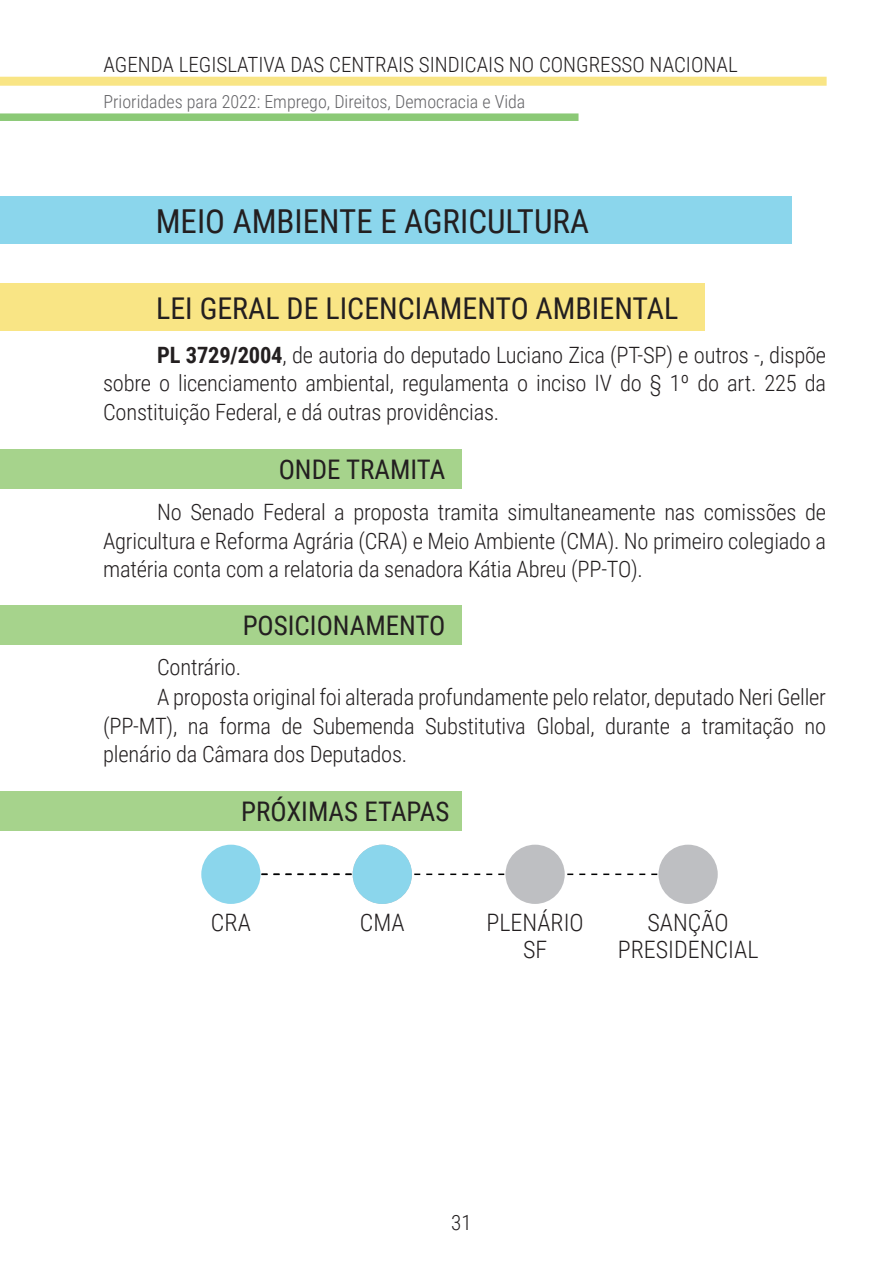
<style>
.page{position:relative;width:893px;height:1263px;background:#fff}
.page>*{position:absolute;margin:0;border:0;box-sizing:border-box;transform-origin:0 0}
.t1{font:33px "Roboto Condensed";color:#231f20}
.t2{font:30px "Roboto Condensed";color:#231f20}
.t3{font:27px "Roboto Condensed";color:#231f20}
.t4{font:300 24px/27px "Roboto Condensed";color:#231f20;text-align:center}
.t5{font:300 22.5px/28.5px "Roboto Condensed";letter-spacing:-.01em;color:#231f20;text-align:justify}
.t6{font:300 21px "Roboto Condensed";color:#231f20}
.t7{font:300 18px "Roboto Condensed";color:#636366}
.s1{font-weight:700}
</style>
<div class="page">
<div style="left:0;top:113px;width:578px;height:8px;background:#8bc976"></div>
<div style="left:0;top:77px;width:827px;height:9px;background:#f9e585"></div>
<div style="left:0;top:449px;width:462px;height:39px;background:#a6d38c"></div>
<div style="left:0;top:605px;width:462px;height:39px;background:#a6d38c"></div>
<div style="left:0;top:791px;width:462px;height:39px;background:#a6d38c"></div>
<div style="left:0;top:197px;width:792px;height:47px;background:#8bd6ec"></div>
<div style="left:0;top:284px;width:704px;height:47px;background:#f9e585"></div>
<div style="left:201px;top:845px;width:60px;height:59px;background:#8bd6ec;border-radius:50%"></div>
<svg style="left:261px;top:873px;width:92px;height:2px"></svg>
<div style="left:353px;top:845px;width:59px;height:59px;background:#8bd6ec;border-radius:50%"></div>
<svg style="left:414px;top:873px;width:91px;height:2px"></svg>
<div style="left:505px;top:845px;width:60px;height:59px;background:#bebfc2;border-radius:50%"></div>
<svg style="left:567px;top:873px;width:91px;height:2px"></svg>
<div style="left:658px;top:845px;width:60px;height:59px;background:#bebfc2;border-radius:50%"></div>
<p class="t6" style="left:104px;top:50px;width:636px">AGENDA LEGISLATIVA DAS CENTRAIS SINDICAIS NO CONGRESSO NACIONAL</p>
<p class="t7" style="left:104px;top:88px;width:423px">Prioridades para 2022: Emprego, Direitos, Democracia e Vida</p>
<h1 class="t1" style="left:156px;top:198px;width:435px">MEIO AMBIENTE E AGRICULTURA</h1>
<h2 class="t2" style="left:156px;top:287px;width:524px">LEI GERAL DE LICENCIAMENTO AMBIENTAL</h2>
<p class="t5" style="left:103px;top:340px;width:725px;text-indent:54px"><span class="s1">PL 3729/2004</span>, de autoria do deputado Luciano Zica (PT-SP) e outros -, dispõe sobre o licenciamento ambiental, regulamenta o inciso IV do § 1º do art. 225 da Constituição Federal, e dá outras providências.</p>
<p class="t3" style="left:279px;top:451px;width:168px">ONDE TRAMITA</p>
<p class="t5" style="left:103px;top:497px;width:724px;text-indent:54px">No Senado Federal a proposta tramita simultaneamente nas comissões de Agricultura e Reforma Agrária (CRA) e Meio Ambiente (CMA). No primeiro colegiado a matéria conta com a relatoria da senadora Kátia Abreu (PP-TO).</p>
<p class="t3" style="left:243px;top:607px;width:204px">POSICIONAMENTO</p>
<p class="t5" style="left:157px;top:652px;width:85px">Contrário.</p>
<p class="t5" style="left:157px;top:682px;width:670px">A proposta original foi alterada profundamente pelo relator, deputado Neri Geller</p>
<p class="t5" style="left:103px;top:711px;width:724px">(PP-MT), na forma de Subemenda Substitutiva Global, durante a tramitação no</p>
<p class="t5" style="left:103px;top:739px;width:306px">plenário da Câmara dos Deputados.</p>
<p class="t3" style="left:241px;top:793px;width:210px">PRÓXIMAS ETAPAS</p>
<p class="t4" style="left:211px;top:908px;width:41px">CRA</p>
<p class="t4" style="left:360px;top:908px;width:46px">CMA</p>
<p class="t4" style="left:486px;top:908px;width:99px">PLENÁRIO<br>SF</p>
<p class="t4" style="left:618px;top:908px;width:142px">SANÇÃO<br>PRESIDENCIAL</p>
<p class="t6" style="left:451px;top:1208px;width:22px">31</p>
</div>
